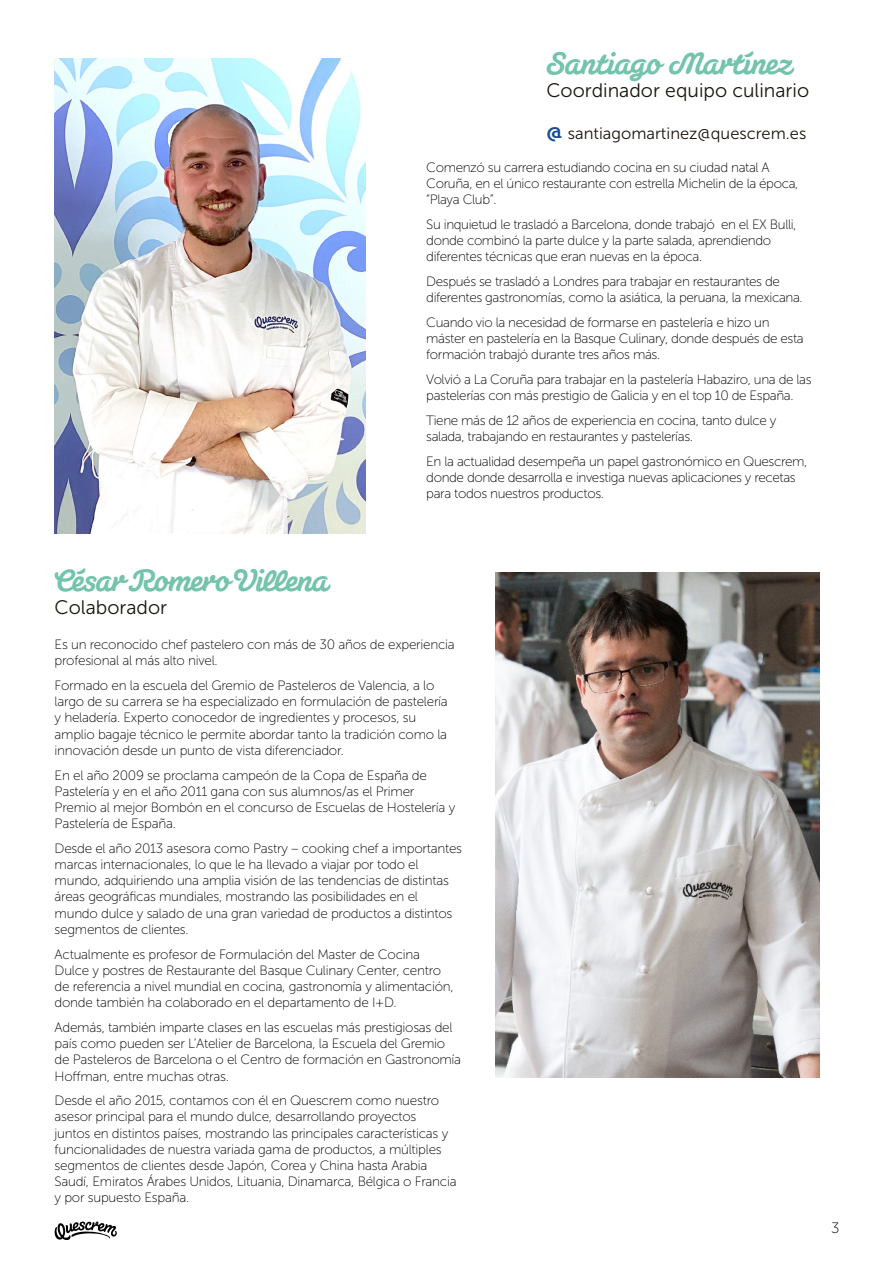
<style>
.page{position:relative;width:893px;height:1263px;background:#fff}
.page>*{position:absolute;margin:0;border:0;box-sizing:border-box;transform-origin:0 0}
.t1{font:700 30px "Susa";letter-spacing:-.01em;color:#74c3ad}
.t2{font:19.5px "Museo Sans 300";color:#1d160f}
.t3{font:16.5px "Museo Sans 300";color:#1d160f}
.t4{font:15px "Museo Sans 100";color:#000}
.t5{font:13.5px/16.2px "Museo Sans 100";letter-spacing:-.02em;color:#000}
.s1{font-family:"Museo Sans 700";font-size:19.5px;color:#154f91}
</style>
<div class="page">
<img style="left:54px;top:59px;width:312px;height:474px">
<img style="left:495px;top:572px;width:325px;height:505px">
<svg style="left:54px;top:1221px;width:63px;height:19px"></svg>
<h1 class="t1" style="left:546px;top:44px;width:247px">Santiago Martínez</h1>
<h2 class="t2" style="left:546px;top:80px;width:264px">Coordinador equipo culinario</h2>
<p class="t3" style="left:546px;top:124px;width:261px"><span class="s1">@</span> santiagomartinez@quescrem.es</p>
<p class="t5" style="left:426px;top:159px;width:374px">Comenzó su carrera estudiando cocina en su ciudad natal A<br>Coruña, en el único restaurante con estrella Michelin de la época, “Playa Club”.</p>
<p class="t5" style="left:426px;top:216px;width:372px">Su inquietud le trasladó a Barcelona, donde trabajó en el EX Bulli, donde combinó la parte dulce y la parte salada, aprendiendo diferentes técnicas que eran nuevas en la época.</p>
<p class="t5" style="left:426px;top:273px;width:378px">Después se trasladó a Londres para trabajar en restaurantes de diferentes gastronomías, como la asiática, la peruana, la mexicana.</p>
<p class="t5" style="left:426px;top:314px;width:379px">Cuando vio la necesidad de formarse en pastelería e hizo un máster en pastelería en la Basque Culinary, donde después de esta formación trabajó durante tres años más.</p>
<p class="t5" style="left:426px;top:371px;width:387px">Volvió a La Coruña para trabajar en la pastelería Habaziro, una de las pastelerías con más prestigio de Galicia y en el top 10 de España.</p>
<p class="t5" style="left:426px;top:412px;width:352px">Tiene más de 12 años de experiencia en cocina, tanto dulce y salada, trabajando en restaurantes y pastelerías.</p>
<p class="t5" style="left:426px;top:453px;width:383px">En la actualidad desempeña un papel gastronómico en Quescrem, donde donde desarrolla e investiga nuevas aplicaciones y recetas para todos nuestros productos.</p>
<h1 class="t1" style="left:55px;top:561px;width:275px">César Romero Villena</h1>
<h2 class="t2" style="left:55px;top:597px;width:114px">Colaborador</h2>
<p class="t5" style="left:55px;top:636px;width:402px">Es un reconocido chef pastelero con más de 30 años de experiencia profesional al más alto nivel.</p>
<p class="t5" style="left:55px;top:677px;width:395px">Formado en la escuela del Gremio de Pasteleros de Valencia, a lo largo de su carrera se ha especializado en formulación de pastelería y heladería. Experto conocedor de ingredientes y procesos, su amplio bagaje técnico le permite abordar tanto la tradición como la innovación desde un punto de vista diferenciador.</p>
<p class="t5" style="left:55px;top:767px;width:402px">En el año 2009 se proclama campeón de la Copa de España de Pastelería y en el año 2011 gana con sus alumnos/as el Primer Premio al mejor Bombón en el concurso de Escuelas de Hostelería y Pastelería de España.</p>
<p class="t5" style="left:55px;top:840px;width:409px">Desde el año 2013 asesora como Pastry – cooking chef a importantes marcas internacionales, lo que le ha llevado a viajar por todo el mundo, adquiriendo una amplia visión de las tendencias de distintas áreas geográficas mundiales, mostrando las posibilidades en el mundo dulce y salado de una gran variedad de productos a distintos segmentos de clientes.</p>
<p class="t5" style="left:55px;top:946px;width:401px">Actualmente es profesor de Formulación del Master de Cocina Dulce y postres de Restaurante del Basque Culinary Center, centro de referencia a nivel mundial en cocina, gastronomía y alimentación, donde también ha colaborado en el departamento de I+D.</p>
<p class="t5" style="left:55px;top:1019px;width:408px">Además, también imparte clases en las escuelas más prestigiosas del país como pueden ser L’Atelier de Barcelona, la Escuela del Gremio de Pasteleros de Barcelona o el Centro de formación en Gastronomía Hoffman, entre muchas otras.</p>
<p class="t5" style="left:55px;top:1093px;width:404px">Desde el año 2015, contamos con él en Quescrem como nuestro asesor principal para el mundo dulce, desarrollando proyectos<br>juntos en distintos países, mostrando las principales características y funcionalidades de nuestra variada gama de productos, a múltiples segmentos de clientes desde Japón, Corea y China hasta Arabia Saudí, Emiratos Árabes Unidos, Lituania, Dinamarca, Bélgica o Francia y por supuesto España.</p>
<p class="t4" style="left:831px;top:1220px;width:10px">3</p>
</div>
